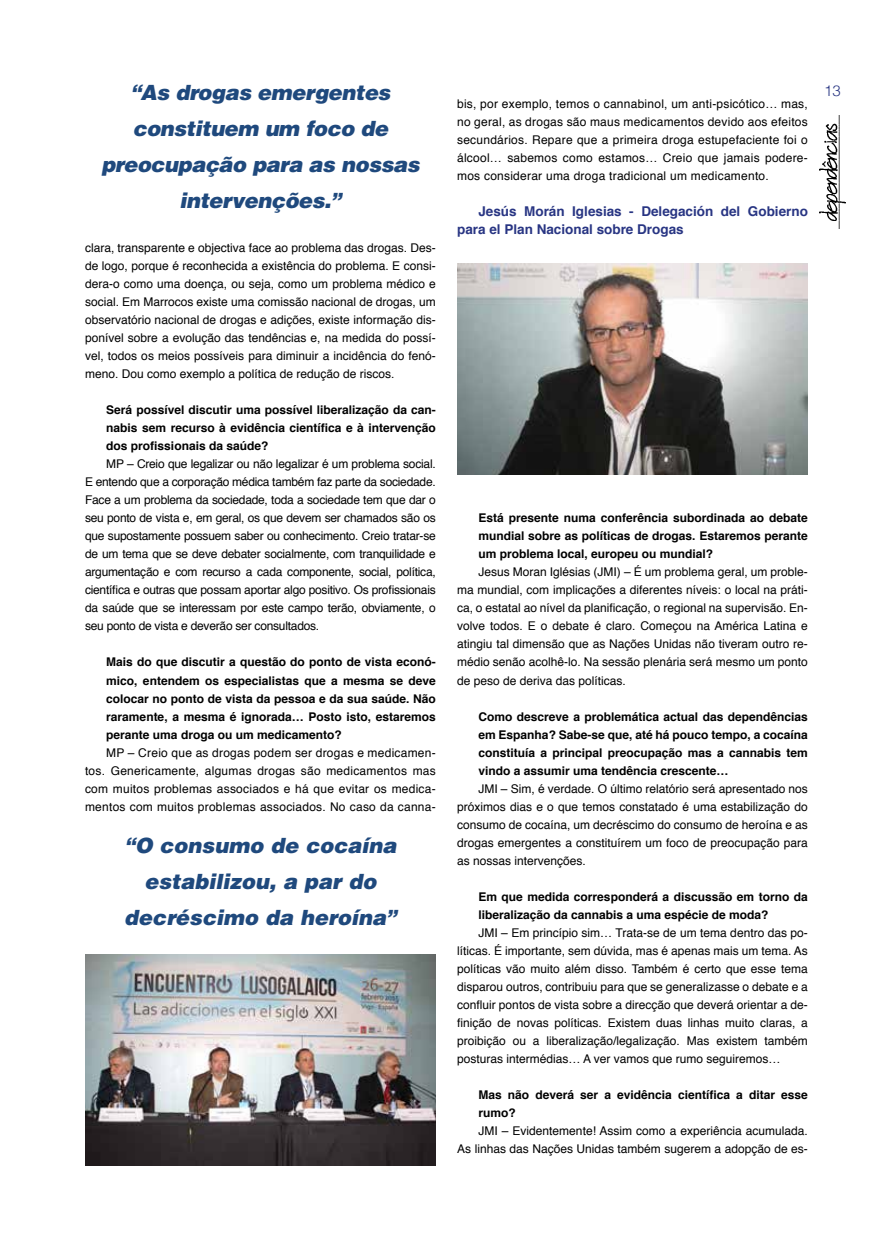
<style>
.page{position:relative;width:893px;height:1251px;background:#fff}
.page>*{position:absolute;margin:0;border:0;box-sizing:border-box;transform-origin:0 0}
.t1{font:italic 900 21px/36px "Helvetica LT Std";letter-spacing:-.02em;color:#1f497d;text-align:center}
.t2{font:italic 900 21px/36px "Helvetica LT Std";color:#1f497d;text-align:center}
.t3{font:300 15px "Helvetica";color:#283583}
.t4{font:700 13.5px/18px "Helvetica";color:#283583}
.t5{font:12px/18px "Helvetica";color:#000;text-align:justify}
.t6{font:700 12px/18px "Helvetica";color:#000;text-align:justify}
</style>
<div class="page">
<img style="left:820px;top:115px;width:25px;height:113px">
<img style="left:457px;top:263px;width:351px;height:211px">
<img style="left:85px;top:954px;width:351px;height:211px">
<h1 class="t1" style="left:101px;top:74px;width:320px">“As drogas emergentes constituem um foco de preocupação para as nossas intervenções.”</h1>
<p class="t5" style="left:85px;top:239px;width:352px">clara, transparente e objectiva face ao problema das drogas. Des&shy;de logo, porque é reconhecida a existência do problema. E consi&shy;dera-o como uma doença, ou seja, como um problema médico e social. Em Marrocos existe uma comissão nacional de drogas, um observatório nacional de drogas e adições, existe informação dis&shy;ponível sobre a evolução das tendências e, na medida do possí&shy;vel, todos os meios possíveis para diminuir a incidência do fenó&shy;meno. Dou como exemplo a política de redução de riscos.</p>
<p class="t6" style="left:106px;top:401px;width:331px">Será possível discutir uma possível liberalização da can&shy;nabis sem recurso à evidência científica e à intervenção dos profissionais da saúde?</p>
<p class="t5" style="left:85px;top:455px;width:352px;text-indent:21px">MP – Creio que legalizar ou não legalizar é um problema social.<br>E entendo que a corporação médica também faz parte da sociedade.<br>Face a um problema da sociedade, toda a sociedade tem que dar o seu ponto de vista e, em geral, os que devem ser chamados são os que supostamente possuem saber ou conhecimento. Creio tratar-se de um tema que se deve debater socialmente, com tranquilidade e argumentação e com recurso a cada componente, social, política, científica e outras que possam aportar algo positivo. Os profissionais da saúde que se interessam por este campo terão, obviamente, o seu ponto de vista e deverão ser consultados.</p>
<p class="t6" style="left:106px;top:653px;width:331px">Mais do que discutir a questão do ponto de vista econó&shy;mico, entendem os especialistas que a mesma se deve colocar no ponto de vista da pessoa e da sua saúde. Não raramente, a mesma é ignorada… Posto isto, estaremos perante uma droga ou um medicamento?</p>
<p class="t5" style="left:85px;top:743px;width:352px;text-indent:21px">MP – Creio que as drogas podem ser drogas e medicamen&shy;tos. Genericamente, algumas drogas são medicamentos mas com muitos problemas associados e há que evitar os medica&shy;mentos com muitos problemas associados. No caso da canna-</p>
<h1 class="t2" style="left:124px;top:827px;width:274px">“O consumo de cocaína estabilizou, a par do decréscimo da heroína”</h1>
<p class="t5" style="left:457px;top:95px;width:352px">bis, por exemplo, temos o cannabinol, um anti-psicótico… mas, no geral, as drogas são maus medicamentos devido aos efeitos secundários. Repare que a primeira droga estupefaciente foi o álcool… sabemos como estamos… Creio que jamais podere&shy;mos considerar uma droga tradicional um medicamento.</p>
<p class="t4" style="left:457px;top:202px;width:352px;text-indent:21px">Jesús Morán Iglesias - Delegación del Gobierno para el Plan Nacional sobre Drogas</p>
<p class="t3" style="left:824px;top:78px;width:18px">13</p>
<p class="t6" style="left:478px;top:509px;width:331px">Está presente numa conferência subordinada ao debate mundial sobre as políticas de drogas. Estaremos perante um problema local, europeu ou mundial?</p>
<p class="t5" style="left:457px;top:563px;width:352px;text-indent:21px">Jesus Moran Iglésias (JMI) – É um problema geral, um proble&shy;ma mundial, com implicações a diferentes níveis: o local na práti&shy;ca, o estatal ao nível da planificação, o regional na supervisão. En&shy;volve todos. E o debate é claro. Começou na América Latina e atingiu tal dimensão que as Nações Unidas não tiveram outro re&shy;médio senão acolhê-lo. Na sessão plenária será mesmo um ponto de peso de deriva das políticas.</p>
<p class="t6" style="left:478px;top:707px;width:331px">Como descreve a problemática actual das dependências em Espanha? Sabe-se que, até há pouco tempo, a cocaína constituía a principal preocupação mas a cannabis tem vindo a assumir uma tendência crescente…</p>
<p class="t5" style="left:457px;top:779px;width:352px;text-indent:21px">JMI – Sim, é verdade. O último relatório será apresentado nos próximos dias e o que temos constatado é uma estabilização do consumo de cocaína, um decréscimo do consumo de heroína e as drogas emergentes a constituírem um foco de preocupação para as nossas intervenções.</p>
<p class="t6" style="left:478px;top:887px;width:331px">Em que medida corresponderá a discussão em torno da liberalização da cannabis a uma espécie de moda?</p>
<p class="t5" style="left:457px;top:923px;width:352px;text-indent:21px">JMI – Em princípio sim… Trata-se de um tema dentro das po&shy;líticas. É importante, sem dúvida, mas é apenas mais um tema. As políticas vão muito além disso. Também é certo que esse tema disparou outros, contribuiu para que se generalizasse o debate e a confluir pontos de vista sobre a direcção que deverá orientar a de&shy;finição de novas políticas. Existem duas linhas muito claras, a proibição ou a liberalização/legalização. Mas existem também posturas intermédias… A ver vamos que rumo seguiremos…</p>
<p class="t6" style="left:478px;top:1085px;width:331px">Mas não deverá ser a evidência científica a ditar esse rumo?</p>
<p class="t5" style="left:457px;top:1121px;width:352px;text-align:right">JMI – Evidentemente! Assim como a experiência acumulada.<br>As linhas das Nações Unidas também sugerem a adopção de es-</p>
</div>
